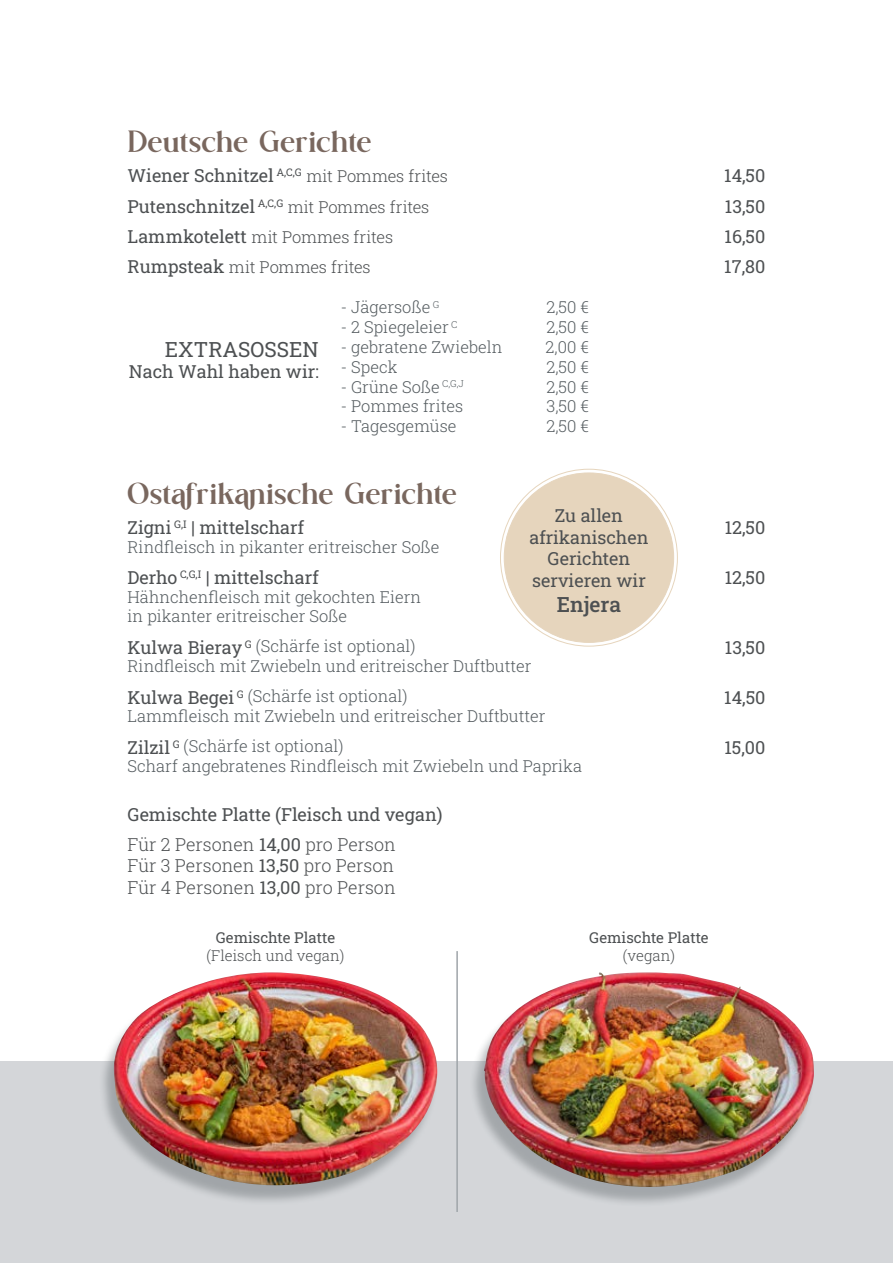
<style>
.page{position:relative;width:893px;height:1263px;background:#fff}
.page>*{position:absolute;margin:0;border:0;box-sizing:border-box;transform-origin:0 0}
.t1{font:33px "Logistra";color:#79675e}
.t2{font:21px "Roboto Slab";color:#4d5052}
.t3{font:500 21px "Roboto Slab";color:#4d5052}
.t4{font:18px/21.6px "Roboto Slab";color:#4d5052}
.t5{font:300 18px/21.6px "Roboto Slab";color:#4d5052}
.t6{font:300 16.5px/30.2px "Roboto Slab";color:#545b5f}
.t7{font:300 16.5px "Roboto Slab";letter-spacing:-.01em;color:#4d5052}
.t8{font:15px "Roboto Slab";color:#4d5052}
.t9{font:300 15px "Roboto Slab";color:#4d5052}
.s1{font-weight:300;font-size:16.5px}
.s2{font-weight:400;font-size:18px}
.s3{font-weight:400;font-size:18px;color:#4d5052}
.s4{font-weight:300}
.s5{font-weight:400}
</style>
<div class="page">
<div style="left:0;top:1061px;width:893px;height:202px;background:#d4d6d9"></div>
<div style="left:469px;top:977px;width:345px;height:231px;background:#545b5f;opacity:.4"></div>
<img style="left:484px;top:972px;width:330px;height:215px">
<div style="left:99px;top:977px;width:339px;height:229px;background:#545b5f;opacity:.4"></div>
<img style="left:114px;top:972px;width:323px;height:213px">
<hr style="left:456px;top:951px;width:2px;height:261px;background:#9fa5a9">
<div style="left:504px;top:473px;width:170px;height:169px;background:#e6d5bd;border-radius:50%"></div>
<h1 class="t1" style="left:128px;top:125px;width:246px">Deutsche Gerichte</h1>
<p class="t4" style="left:128px;top:165px;width:322px">Wiener Schnitzel <sup>A,C,G</sup> <span class="s1">mit Pommes frites</span></p>
<p class="t4" style="left:724px;top:165px;width:43px">14,50</p>
<p class="t7" style="left:128px;top:195px;width:303px"><span class="s2">Putenschnitzel</span> <sup>A,C,G</sup> mit Pommes frites</p>
<p class="t4" style="left:725px;top:195px;width:42px">13,50</p>
<p class="t7" style="left:128px;top:225px;width:267px"><span class="s2">Lammkotelett</span> mit Pommes frites</p>
<p class="t4" style="left:725px;top:225px;width:42px">16,50</p>
<p class="t7" style="left:128px;top:255px;width:245px"><span class="s2">Rumpsteak</span> mit Pommes frites</p>
<p class="t4" style="left:724px;top:255px;width:43px">17,80</p>
<p class="t2" style="left:165px;top:335px;width:156px">EXTRASOSSEN</p>
<p class="t4" style="left:129px;top:360px;width:191px">Nach Wahl haben wir:</p>
<p class="t6" style="left:341px;top:292px;width:100px">- Jägersoße <sup>G</sup></p>
<p class="t6" style="left:546px;top:292px;width:44px">2,50 €</p>
<p class="t6" style="left:341px;top:312px;width:118px">- 2 Spiegeleier <sup>C</sup></p>
<p class="t6" style="left:546px;top:312px;width:44px">2,50 €</p>
<p class="t6" style="left:341px;top:332px;width:163px">- gebratene Zwiebeln</p>
<p class="t6" style="left:546px;top:332px;width:45px">2,00 €</p>
<p class="t6" style="left:341px;top:351px;width:58px">- Speck</p>
<p class="t6" style="left:546px;top:351px;width:44px">2,50 €</p>
<p class="t6" style="left:341px;top:371px;width:125px">- Grüne Soße <sup>C,G,J</sup></p>
<p class="t6" style="left:546px;top:371px;width:44px">2,50 €</p>
<p class="t6" style="left:341px;top:391px;width:124px">- Pommes frites</p>
<p class="t6" style="left:546px;top:391px;width:44px">3,50 €</p>
<p class="t6" style="left:341px;top:411px;width:117px">- Tagesgemüse</p>
<p class="t6" style="left:546px;top:411px;width:44px">2,50 €</p>
<h1 class="t1" style="left:128px;top:477px;width:331px">Ostafrikanische Gerichte</h1>
<p class="t4" style="left:128px;top:516px;width:178px">Zigni <sup>G,I</sup> | mittelscharf</p>
<p class="t4" style="left:725px;top:516px;width:42px">12,50</p>
<p class="t6" style="left:128px;top:531px;width:313px">Rindfleisch in pikanter eritreischer Soße</p>
<p class="t4" style="left:128px;top:566px;width:193px">Derho <sup>C,G,I</sup> | mittelscharf</p>
<p class="t4" style="left:725px;top:566px;width:42px">12,50</p>
<p class="t6" style="left:128px;top:586px;width:295px;line-height:19.8px">Hähnchenfleisch mit gekochten Eiern in pikanter eritreischer Soße</p>
<p class="t6" style="left:128px;top:631px;width:289px"><span class="s3">Kulwa Bieray</span> <sup>G</sup> (Schärfe ist optional)</p>
<p class="t4" style="left:725px;top:636px;width:42px">13,50</p>
<p class="t6" style="left:128px;top:651px;width:405px">Rindfleisch mit Zwiebeln und eritreischer Duftbutter<br><span class="s3">Kulwa Begei</span> <sup>G</sup> (Schärfe ist optional)</p>
<p class="t4" style="left:529px;top:504px;width:121px;text-align:center">Zu allen afrikanischen<br>Gerichten servieren wir</p>
<p class="t3" style="left:557px;top:590px;width:66px">Enjera</p>
<p class="t4" style="left:724px;top:686px;width:43px">14,50</p>
<p class="t6" style="left:128px;top:701px;width:419px">Lammfleisch mit Zwiebeln und eritreischer Duftbutter<br><span class="s3">Zilzil</span> <sup>G</sup> (Schärfe ist optional)</p>
<p class="t4" style="left:724px;top:736px;width:42px">15,00</p>
<p class="t6" style="left:128px;top:750px;width:456px">Scharf angebratenes Rindfleisch mit Zwiebeln und Paprika</p>
<p class="t4" style="left:128px;top:799px;width:317px;line-height:30.2px">Gemischte Platte (Fleisch und vegan)<br><span class="s4">Für 2 Personen</span> 14,00 <span class="s4">pro Person</span></p>
<p class="t5" style="left:128px;top:854px;width:270px">Für 3 Personen <span class="s5">13,50</span> pro Person<br>Für 4 Personen <span class="s5">13,00</span> pro Person</p>
<p class="t8" style="left:216px;top:927px;width:121px">Gemischte Platte</p>
<p class="t9" style="left:207px;top:945px;width:139px">(Fleisch und vegan)</p>
<p class="t8" style="left:589px;top:927px;width:121px">Gemischte Platte</p>
<p class="t9" style="left:623px;top:945px;width:54px">(vegan)</p>
</div>
